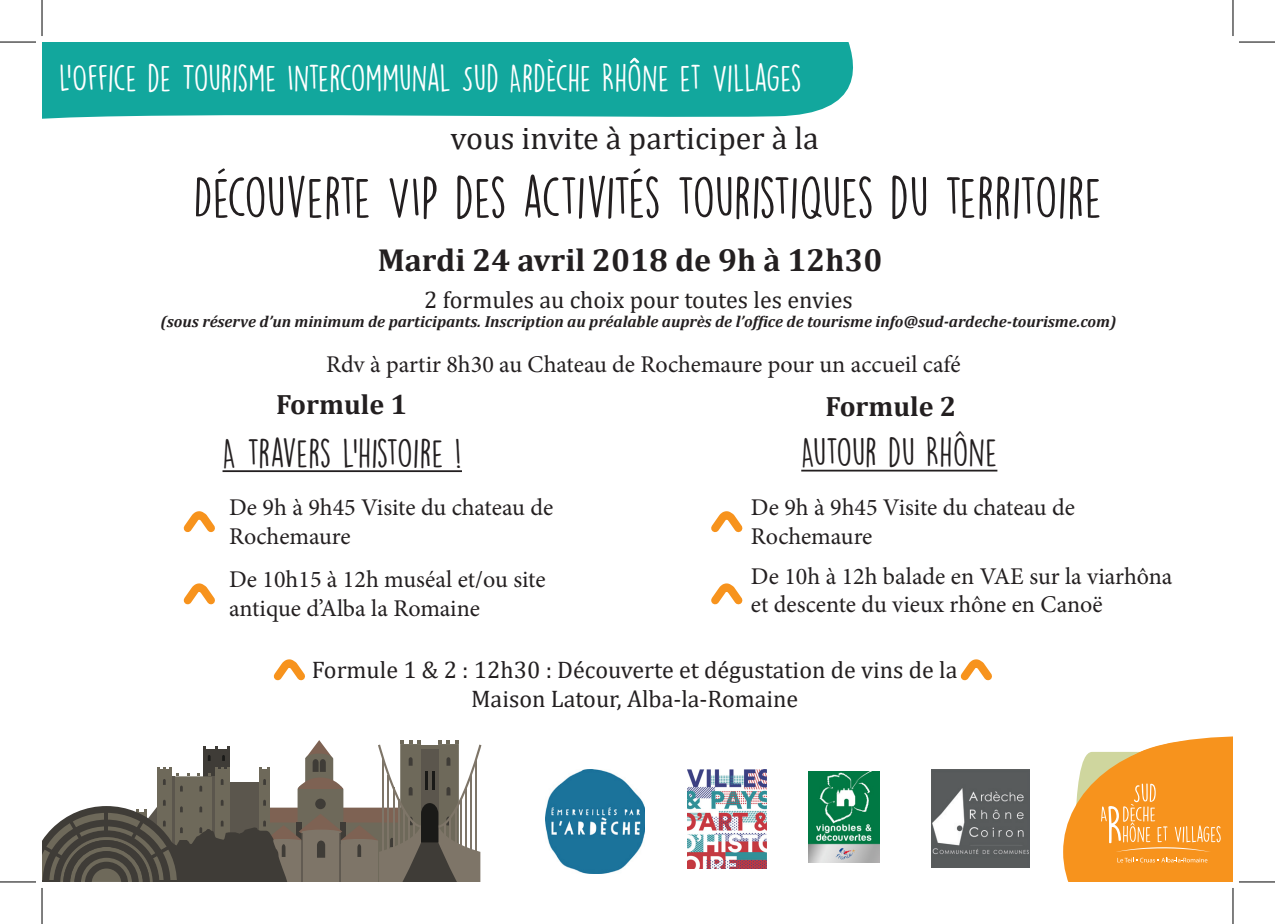
<style>
.page{position:relative;width:1275px;height:924px;background:#fff}
.page>*{position:absolute;margin:0;border:0;box-sizing:border-box;transform-origin:0 0}
.t1{font:52px "DK Lemon Yellow Sun";letter-spacing:-.02em;color:#231f20}
.t2{font:36px "DK Lemon Yellow Sun";color:#231f20}
.t3{font:34px "DK Lemon Yellow Sun";color:#fff}
.t4{font:700 32px "Cambria";color:#231f20}
.t5{font:32px "Cambria";color:#231f20}
.t6{font:700 28px "Cambria";color:#231f20}
.t7{font:24px/28.8px "Minion Pro";color:#231f20}
.t8{font:24px/28.8px "Cambria";color:#231f20;text-align:center}
.t9{font:italic 700 16px "Cambria";color:#231f20}
</style>
<div class="page">
<svg style="left:42px;top:740px;width:439px;height:141px"></svg>
<img style="left:931px;top:769px;width:98px;height:98px">
<div style="left:42px;top:42px;width:811px;height:77px;background:#12a79d"></div>
<hr style="left:222px;top:470px;width:240px;height:2px;background:#231f20">
<hr style="left:801px;top:469px;width:196px;height:2px;background:#231f20">
<svg style="left:628px;top:56px;width:13px;height:9px"></svg>
<svg style="left:183px;top:511px;width:32px;height:22px"></svg>
<svg style="left:711px;top:511px;width:32px;height:22px"></svg>
<svg style="left:183px;top:583px;width:32px;height:22px"></svg>
<svg style="left:711px;top:583px;width:32px;height:22px"></svg>
<svg style="left:1063px;top:736px;width:170px;height:145px;background:#f6a748"></svg>
<svg style="left:273px;top:659px;width:32px;height:22px"></svg>
<svg style="left:960px;top:659px;width:32px;height:22px"></svg>
<img style="left:808px;top:771px;width:72px;height:91px">
<img style="left:687px;top:769px;width:79px;height:99px">
<img style="left:545px;top:769px;width:100px;height:103px">
<hr style="left:0;top:42px;width:36px;height:1px;background:#000">
<hr style="left:1239px;top:42px;width:36px;height:1px;background:#000">
<hr style="left:0;top:881px;width:36px;height:1px;background:#000">
<hr style="left:1239px;top:881px;width:36px;height:1px;background:#000">
<hr style="left:42px;top:0;width:1px;height:36px;background:#000">
<hr style="left:42px;top:887px;width:1px;height:36px;background:#000">
<hr style="left:1232px;top:0;width:1px;height:36px;background:#000">
<hr style="left:1232px;top:887px;width:1px;height:36px;background:#000">
<p class="t3" style="left:59px;top:57px;width:744px">L’OFFICE DE TOURISME INTERCOMMUNAL SUD ARDÈCHE RHÔNE ET VILLAGES</p>
<p class="t5" style="left:450px;top:119px;width:369px">vous invite à participer à la</p>
<p class="t1" style="left:193px;top:166px;width:910px">DÉCOUVERTE VIP DES ACTIVITÉS TOURISTIQUES DU TERRITOIRE</p>
<p class="t4" style="left:378px;top:237px;width:506px">Mardi 24 avril 2018 de 9h à 12h30</p>
<p class="t8" style="left:424px;top:285px;width:430px">2 formules au choix pour toutes les envies</p>
<p class="t9" style="left:160px;top:310px;width:957px">(sous réserve d’un minimum de participants. Inscription au préalable auprès de l’office de tourisme info@sud-ardeche-tourisme.com)</p>
<p class="t7" style="left:326px;top:349px;width:636px">Rdv à partir 8h30 au Chateau de Rochemaure pour un accueil café</p>
<p class="t6" style="left:276px;top:385px;width:132px">Formule 1</p>
<p class="t6" style="left:825px;top:386px;width:132px">Formule 2</p>
<p class="t2" style="left:222px;top:431px;width:241px">A TRAVERS L’HISTOIRE !</p>
<p class="t2" style="left:801px;top:430px;width:198px">AUTOUR DU RHÔNE</p>
<p class="t7" style="left:229px;top:493px;width:325px">De 9h à 9h45 Visite du chateau de<br>Rochemaure</p>
<p class="t7" style="left:229px;top:565px;width:318px">De 10h15 à 12h muséal et/ou site antique d’Alba la Romaine</p>
<p class="t7" style="left:751px;top:493px;width:325px">De 9h à 9h45 Visite du chateau de<br>Rochemaure</p>
<p class="t7" style="left:751px;top:561px;width:423px">De 10h à 12h balade en VAE sur la viarhôna et descente du vieux rhône en Canoë</p>
<p class="t8" style="left:312px;top:655px;width:647px">Formule 1 &amp; 2 : 12h30 : Découverte et dégustation de vins de la<br>Maison Latour, Alba-la-Romaine</p>
</div>
